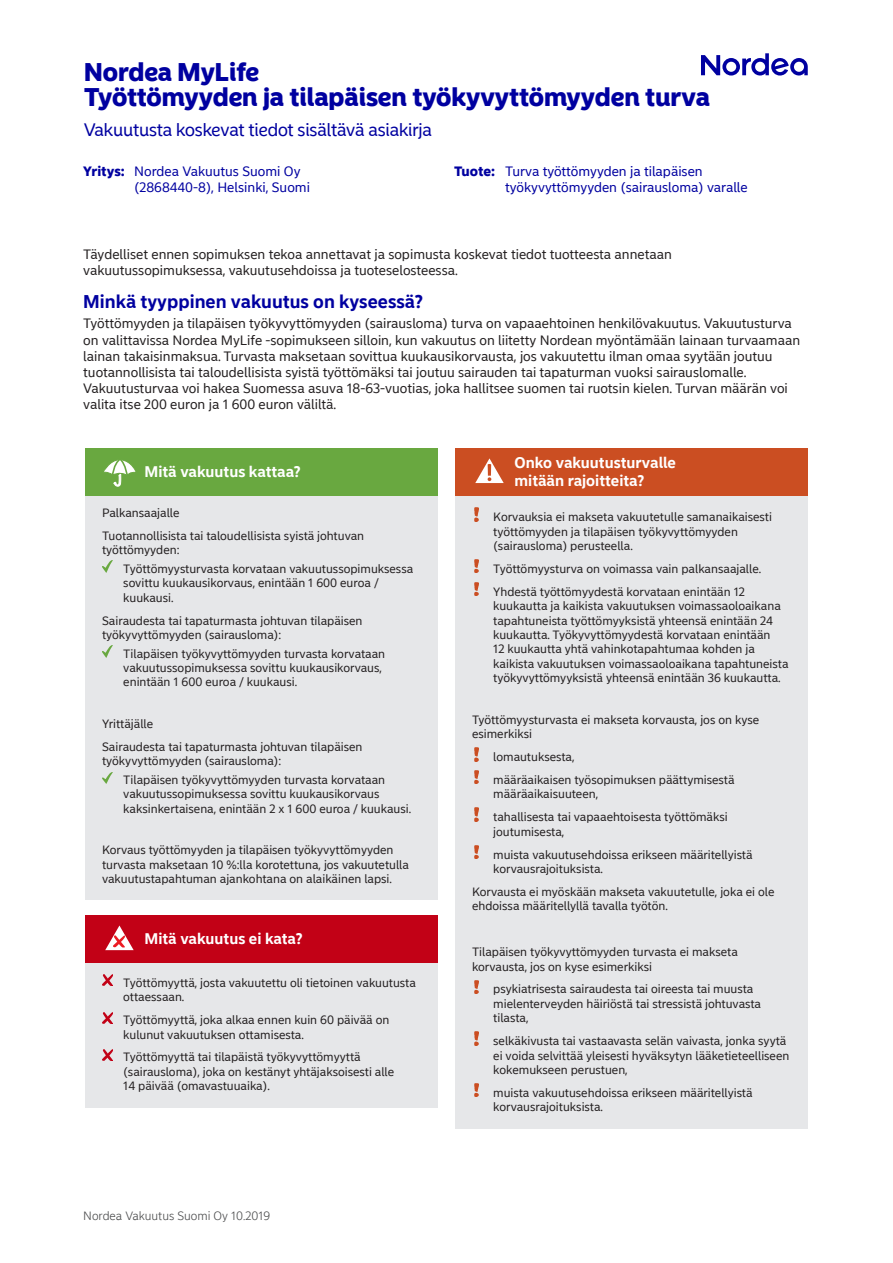
<style>
.page{position:relative;width:893px;height:1263px;background:#fff}
.page>*{position:absolute;margin:0;border:0;box-sizing:border-box;transform-origin:0 0}
.t1{font:900 25.5px/24.8px "Nordea Sans Large";color:#0000a0}
.t2{font:18px "Nordea Sans Large";color:#0000a0}
.t3{font:700 18px "Nordea Sans Small";color:#0000a0}
.t4{font:700 15px/18px "Nordea Sans Small";color:#fff}
.t5{font:13.5px/16.2px "Nordea Sans Small";color:#231f20}
.t6{font:13.5px/16.2px "Nordea Sans Small";color:#0000a0}
.t7{font:12px/14.4px "Nordea Sans Small";color:#231f20}
.t8{font:300 12px "Nordea Sans Small";color:#4b4c4d}
.s1{font-weight:900}
</style>
<div class="page">
<svg style="left:701px;top:53px;width:107px;height:23px"></svg>
<div style="left:85px;top:495px;width:353px;height:405px;background:#e6e7e9"></div>
<svg style="left:102px;top:561px;width:11px;height:12px"></svg>
<svg style="left:102px;top:646px;width:11px;height:12px"></svg>
<svg style="left:102px;top:772px;width:11px;height:12px"></svg>
<div style="left:85px;top:962px;width:353px;height:145px;background:#e6e7e9"></div>
<svg style="left:102px;top:975px;width:11px;height:11px"></svg>
<svg style="left:102px;top:1012px;width:11px;height:11px"></svg>
<svg style="left:102px;top:1049px;width:11px;height:11px"></svg>
<div style="left:455px;top:495px;width:353px;height:633px;background:#e6e7e9"></div>
<svg style="left:475px;top:508px;width:4px;height:13px"></svg>
<img style="left:475px;top:559px;width:4px;height:14px">
<img style="left:475px;top:582px;width:4px;height:14px">
<svg style="left:475px;top:748px;width:4px;height:13px"></svg>
<svg style="left:475px;top:771px;width:4px;height:13px"></svg>
<svg style="left:475px;top:808px;width:4px;height:13px"></svg>
<svg style="left:475px;top:845px;width:4px;height:13px"></svg>
<svg style="left:475px;top:980px;width:4px;height:13px"></svg>
<svg style="left:475px;top:1032px;width:4px;height:13px"></svg>
<img style="left:475px;top:1083px;width:4px;height:14px">
<div style="left:85px;top:448px;width:353px;height:47px;background:#69a840"></div>
<svg style="left:104px;top:460px;width:32px;height:26px"></svg>
<div style="left:85px;top:915px;width:353px;height:47px;background:#c20116"></div>
<svg style="left:105px;top:925px;width:29px;height:25px"></svg>
<div style="left:455px;top:448px;width:353px;height:47px;background:#cb4e22"></div>
<svg style="left:475px;top:458px;width:29px;height:25px"></svg>
<h1 class="t1" style="left:84px;top:60px;width:627px">Nordea MyLife<br>Työttömyyden ja tilapäisen työkyvyttömyyden turva</h1>
<h2 class="t2" style="left:84px;top:119px;width:349px">Vakuutusta koskevat tiedot sisältävä asiakirja</h2>
<p class="t6" style="left:134px;top:163px;width:177px;text-indent:-51px"><span class="s1">Yritys:</span> Nordea Vakuutus Suomi Oy (2868440-8), Helsinki, Suomi</p>
<p class="t6" style="left:505px;top:163px;width:244px;text-indent:-51px"><span class="s1">Tuote:</span> Turva työttömyyden ja tilapäisen työkyvyttömyyden (sairausloma) varalle</p>
<p class="t5" style="left:83px;top:246px;width:590px">Täydelliset ennen sopimuksen tekoa annettavat ja sopimusta koskevat tiedot tuotteesta annetaan vakuutussopimuksessa, vakuutusehdoissa ja tuoteselosteessa.</p>
<h2 class="t3" style="left:83px;top:290px;width:341px">Minkä tyyppinen vakuutus on kyseessä?</h2>
<p class="t5" style="left:83px;top:316px;width:718px">Työttömyyden ja tilapäisen työkyvyttömyyden (sairausloma) turva on vapaaehtoinen henkilövakuutus. Vakuutusturva on valittavissa Nordea MyLife -sopimukseen silloin, kun vakuutus on liitetty Nordean myöntämään lainaan turvaamaan lainan takaisinmaksua. Turvasta maksetaan sovittua kuukausikorvausta, jos vakuutettu ilman omaa syytään joutuu tuotannollisista tai taloudellisista syistä työttömäksi tai joutuu sairauden tai tapaturman vuoksi sairauslomalle.<br>Vakuutusturvaa voi hakea Suomessa asuva 18-63-vuotias, joka hallitsee suomen tai ruotsin kielen. Turvan määrän voi valita itse 200 euron ja 1 600 euron väliltä.</p>
<p class="t4" style="left:145px;top:463px;width:158px">Mitä vakuutus kattaa?</p>
<p class="t7" style="left:102px;top:501px;width:264px;line-height:23px">Palkansaajalle<br>Tuotannollisista tai taloudellisista syistä johtuvan</p>
<p class="t7" style="left:123px;top:541px;width:291px;line-height:18.6px;text-indent:-21px">työttömyyden:<br>Työttömyysturvasta korvataan vakuutussopimuksessa</p>
<p class="t7" style="left:123px;top:576px;width:257px">sovittu kuukausikorvaus, enintään 1 600 euroa / kuukausi.</p>
<p class="t7" style="left:102px;top:613px;width:262px">Sairaudesta tai tapaturmasta johtuvan tilapäisen työkyvyttömyyden (sairausloma):</p>
<p class="t7" style="left:123px;top:646px;width:263px">Tilapäisen työkyvyttömyyden turvasta korvataan vakuutussopimuksessa sovittu kuukausikorvaus, enintään 1 600 euroa / kuukausi.</p>
<p class="t7" style="left:102px;top:712px;width:262px;line-height:23px">Yrittäjälle<br>Sairaudesta tai tapaturmasta johtuvan tilapäisen</p>
<p class="t7" style="left:123px;top:752px;width:263px;line-height:18.6px;text-indent:-21px">työkyvyttömyyden (sairausloma):<br>Tilapäisen työkyvyttömyyden turvasta korvataan</p>
<p class="t7" style="left:123px;top:787px;width:289px">vakuutussopimuksessa sovittu kuukausikorvaus kaksinkertaisena, enintään 2 x 1 600 euroa / kuukausi.</p>
<p class="t7" style="left:102px;top:843px;width:308px">Korvaus työttömyyden ja tilapäisen työkyvyttömyyden turvasta maksetaan 10 %:lla korotettuna, jos vakuutetulla vakuutustapahtuman ajankohtana on alaikäinen lapsi.</p>
<p class="t4" style="left:145px;top:930px;width:159px">Mitä vakuutus ei kata?</p>
<p class="t7" style="left:123px;top:975px;width:294px">Työttömyyttä, josta vakuutettu oli tietoinen vakuutusta ottaessaan.</p>
<p class="t7" style="left:123px;top:1013px;width:268px">Työttömyyttä, joka alkaa ennen kuin 60 päivää on kulunut vakuutuksen ottamisesta.</p>
<p class="t7" style="left:123px;top:1050px;width:272px">Työttömyyttä tai tilapäistä työkyvyttömyyttä (sairausloma), joka on kestänyt yhtäjaksoisesti alle<br>14 päivää (omavastuuaika).</p>
<p class="t8" style="left:83px;top:1208px;width:188px">Nordea Vakuutus Suomi Oy 10.2019</p>
<p class="t4" style="left:514px;top:454px;width:163px">Onko vakuutusturvalle mitään rajoitteita?</p>
<p class="t7" style="left:493px;top:510px;width:280px">Korvauksia ei makseta vakuutetulle samanaikaisesti työttömyyden ja tilapäisen työkyvyttömyyden (sairausloma) perusteella.</p>
<p class="t7" style="left:493px;top:557px;width:269px;line-height:23px">Työttömyysturva on voimassa vain palkansaajalle.<br>Yhdestä työttömyydestä korvataan enintään 12</p>
<p class="t7" style="left:493px;top:599px;width:297px">kuukautta ja kaikista vakuutuksen voimassaoloaikana tapahtuneista työttömyyksistä yhteensä enintään 24 kuukautta. Työkyvyttömyydestä korvataan enintään<br>12 kuukautta yhtä vahinkotapahtumaa kohden ja kaikista vakuutuksen voimassaoloaikana tapahtuneista työkyvyttömyyksistä yhteensä enintään 36 kuukautta.</p>
<p class="t7" style="left:472px;top:712px;width:289px">Työttömyysturvasta ei makseta korvausta, jos on kyse esimerkiksi</p>
<p class="t7" style="left:493px;top:745px;width:243px;line-height:23px">lomautuksesta,<br>määräaikaisen työsopimuksen päättymisestä</p>
<p class="t7" style="left:493px;top:783px;width:236px;line-height:23px">määräaikaisuuteen,<br>tahallisesta tai vapaaehtoisesta työttömäksi</p>
<p class="t7" style="left:493px;top:820px;width:261px;line-height:23px">joutumisesta,<br>muista vakuutusehdoissa erikseen määritellyistä</p>
<p class="t7" style="left:472px;top:857px;width:304px;line-height:23px;text-indent:21px">korvausrajoituksista.<br>Korvausta ei myöskään makseta vakuutetulle, joka ei ole</p>
<p class="t7" style="left:472px;top:899px;width:197px">ehdoissa määritellyllä tavalla työtön.</p>
<p class="t7" style="left:472px;top:945px;width:267px">Tilapäisen työkyvyttömyyden turvasta ei makseta korvausta, jos on kyse esimerkiksi</p>
<p class="t7" style="left:493px;top:982px;width:269px">psykiatrisesta sairaudesta tai oireesta tai muusta mielenterveyden häiriöstä tai stressistä johtuvasta tilasta,</p>
<p class="t7" style="left:493px;top:1034px;width:298px">selkäkivusta tai vastaavasta selän vaivasta, jonka syytä ei voida selvittää yleisesti hyväksytyn lääketieteelliseen kokemukseen perustuen,</p>
<p class="t7" style="left:493px;top:1085px;width:261px">muista vakuutusehdoissa erikseen määritellyistä korvausrajoituksista.</p>
</div>
